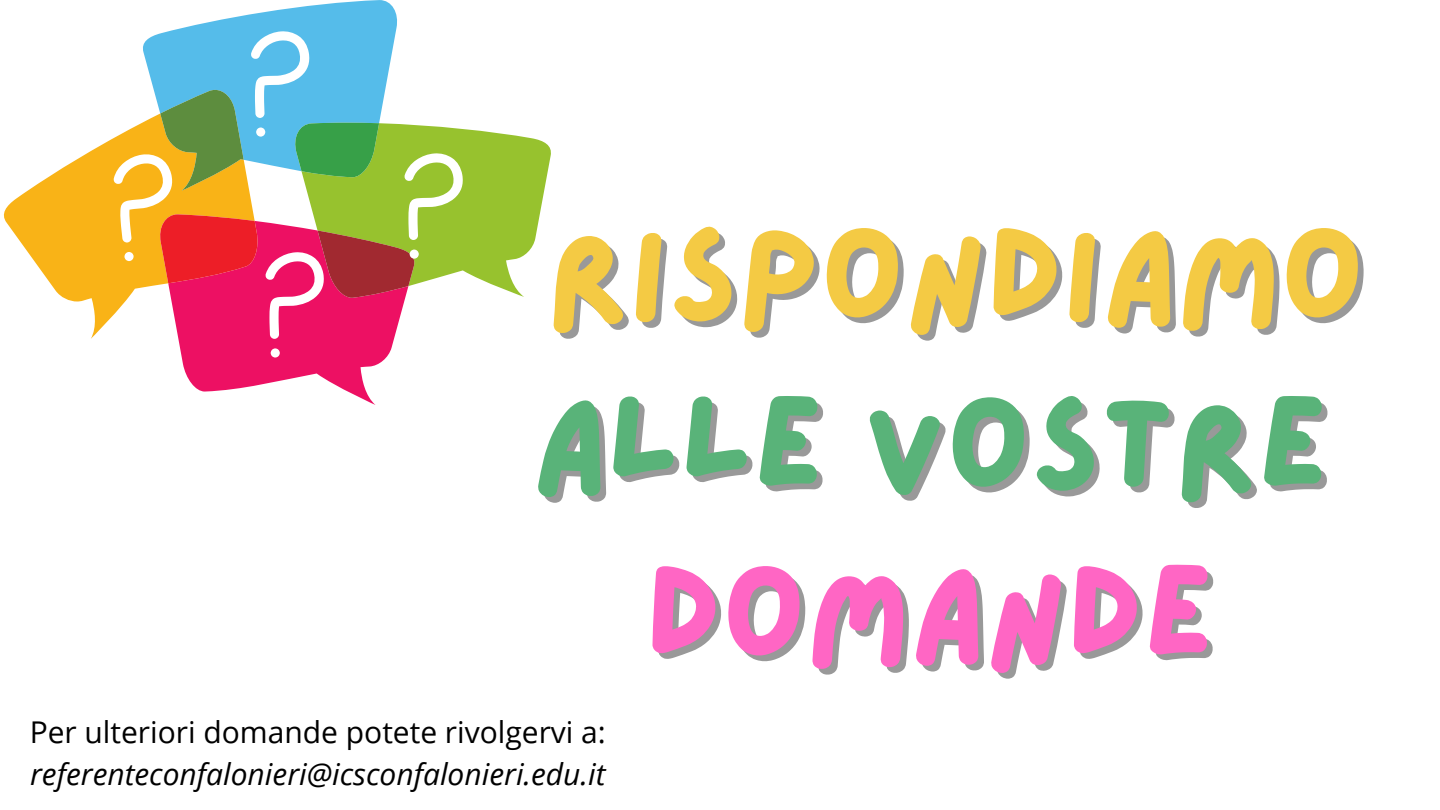
<style>
.page{position:relative;width:1440px;height:810px;background:#fff}
.page>*{position:absolute;margin:0;border:0;box-sizing:border-box;transform-origin:0 0}
.t1{font:130px "Lazydog";color:#f4ca44}
.t2{font:130px "Lazydog";color:#59b379}
.t3{font:130px "Lazydog";color:#ff66c4}
.t4{font:italic 30px "Open Sans";color:#000}
.t5{font:30px "Open Sans";color:#000}
</style>
<div class="page">
<svg style="left:3px;top:138px;width:111px;height:201px;fill:#f9b317"></svg>
<svg style="left:114px;top:0;width:437px;height:405px"></svg>
<p class="t1" style="left:547px;top:212px;width:819px">RISPONDIAMO</p>
<h1 class="t2" style="left:532px;top:381px;width:798px">ALLE VOSTRE</h1>
<p class="t5" style="left:30px;top:711px;width:578px">Per ulteriori domande potete rivolgervi a:</p>
<p class="t4" style="left:30px;top:753px;width:577px">referenteconfalonieri@icsconfalonieri.edu.it</p>
<p class="t3" style="left:646px;top:550px;width:569px">DOMANDE</p>
</div>
